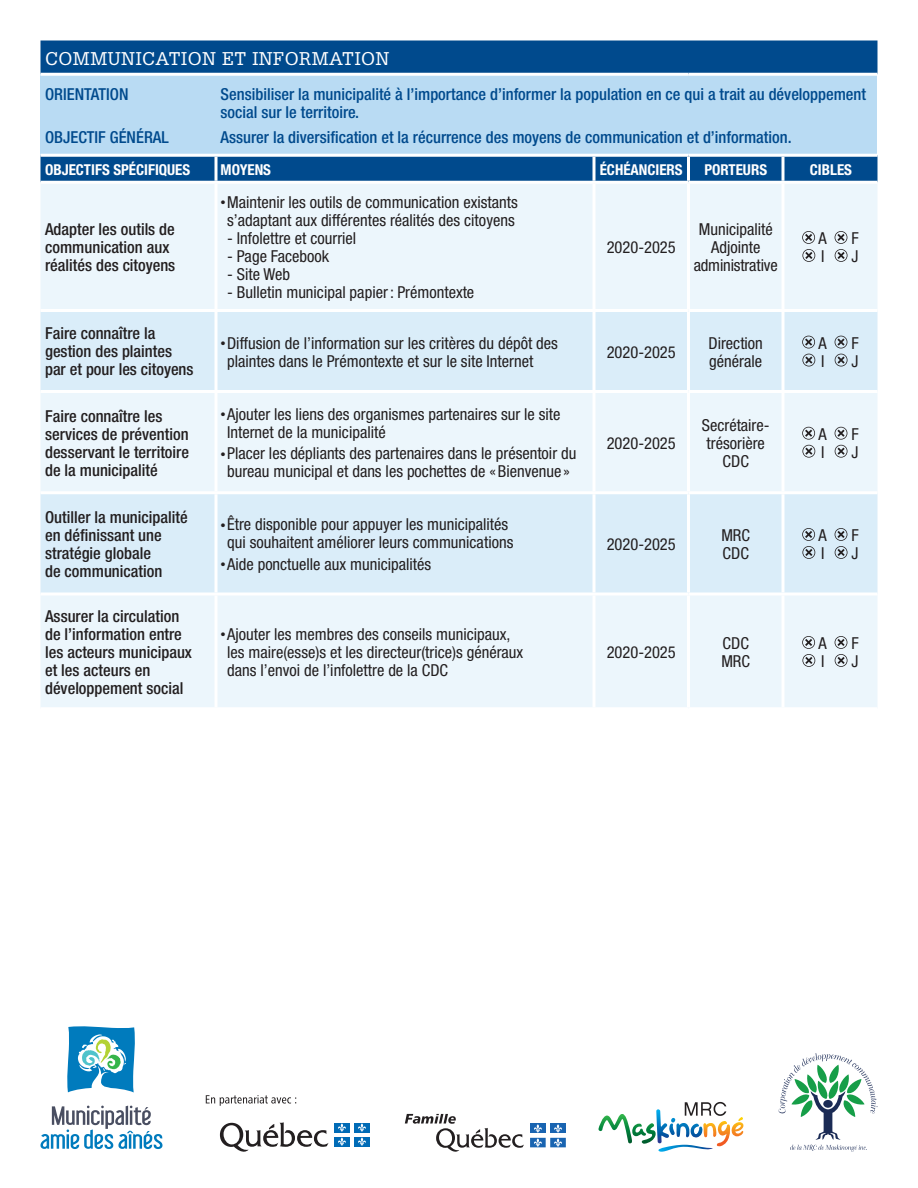
<style>
.page{position:relative;width:918px;height:1188px;background:#fff}
.page>*{position:absolute;margin:0;border:0;box-sizing:border-box;transform-origin:0 0}
.t1{font:18px "Glypha";letter-spacing:.025em;color:#fff}
.t2{font:condensed 16.5px/18px "Helvetica Neue";color:#231f20}
.t3{font:500 condensed 16.5px/18px "Helvetica Neue";color:#231f20}
.t4{font:500 condensed 16.5px/18px "Helvetica Neue";color:#004a8d}
.t5{font:700 condensed 15px "Helvetica Neue";color:#fff}
.s1{font-size:10.5px}
</style>
<div class="page">
<div style="left:40px;top:40px;width:838px;height:141px;background:#004a8d"></div>
<div style="left:40px;top:74px;width:838px;height:81px;background:#b9dbf3"></div>
<div style="left:41px;top:184px;width:836px;height:125px;background:#ecf6fc"></div>
<svg style="left:40px;top:312px;width:838px;height:280px;background:#e0f0fa"></svg>
<div style="left:41px;top:596px;width:836px;height:111px;background:#ecf6fc"></div>
<hr style="left:40px;top:73px;width:176px;height:3px;background:#fff">
<hr style="left:216px;top:73px;width:378px;height:3px;background:#fff">
<hr style="left:594px;top:73px;width:94px;height:3px;background:#fff">
<hr style="left:688px;top:73px;width:95px;height:3px;background:#fff">
<hr style="left:783px;top:73px;width:95px;height:3px;background:#fff">
<hr style="left:40px;top:154px;width:176px;height:3px;background:#fff">
<hr style="left:216px;top:154px;width:378px;height:3px;background:#fff">
<svg style="left:214px;top:157px;width:4px;height:24px"></svg>
<hr style="left:594px;top:154px;width:94px;height:3px;background:#fff">
<svg style="left:592px;top:157px;width:4px;height:24px"></svg>
<hr style="left:688px;top:154px;width:95px;height:3px;background:#fff">
<hr style="left:687px;top:157px;width:3px;height:24px;background:#fff">
<hr style="left:783px;top:154px;width:95px;height:3px;background:#fff">
<hr style="left:782px;top:157px;width:2px;height:24px;background:#fff">
<hr style="left:214px;top:184px;width:4px;height:125px;background:#fff">
<hr style="left:592px;top:184px;width:4px;height:125px;background:#fff">
<hr style="left:782px;top:184px;width:2px;height:125px;background:#fff">
<hr style="left:214px;top:312px;width:4px;height:78px;background:#f5fafd">
<hr style="left:592px;top:312px;width:4px;height:78px;background:#f5fafd">
<hr style="left:782px;top:312px;width:2px;height:78px;background:#fff">
<hr style="left:40px;top:390px;width:176px;height:3px;background:#fff">
<hr style="left:216px;top:390px;width:378px;height:3px;background:#fff">
<hr style="left:214px;top:393px;width:4px;height:98px;background:#fff">
<hr style="left:594px;top:390px;width:94px;height:3px;background:#fff">
<hr style="left:592px;top:393px;width:4px;height:98px;background:#fff">
<hr style="left:688px;top:390px;width:95px;height:3px;background:#fff">
<hr style="left:783px;top:390px;width:95px;height:3px;background:#fff">
<hr style="left:782px;top:393px;width:2px;height:98px;background:#fff">
<hr style="left:40px;top:491px;width:176px;height:3px;background:#fff">
<hr style="left:216px;top:491px;width:378px;height:3px;background:#fff">
<svg style="left:214px;top:494px;width:4px;height:98px"></svg>
<hr style="left:594px;top:491px;width:94px;height:3px;background:#fff">
<svg style="left:592px;top:494px;width:4px;height:98px"></svg>
<hr style="left:688px;top:491px;width:95px;height:3px;background:#fff">
<hr style="left:783px;top:491px;width:95px;height:3px;background:#fff">
<hr style="left:782px;top:494px;width:2px;height:98px;background:#fff">
<svg style="left:40px;top:592px;width:175px;height:1px"></svg>
<svg style="left:217px;top:592px;width:376px;height:1px"></svg>
<hr style="left:214px;top:596px;width:4px;height:111px;background:#fff">
<svg style="left:595px;top:592px;width:92px;height:1px"></svg>
<hr style="left:592px;top:596px;width:4px;height:111px;background:#fff">
<svg style="left:688px;top:592px;width:94px;height:1px"></svg>
<svg style="left:784px;top:592px;width:94px;height:1px"></svg>
<hr style="left:782px;top:596px;width:2px;height:111px;background:#fff">
<hr style="left:687px;top:184px;width:3px;height:125px;background:#fff">
<hr style="left:687px;top:312px;width:3px;height:78px;background:#fff">
<hr style="left:687px;top:393px;width:3px;height:98px;background:#fff">
<hr style="left:687px;top:494px;width:3px;height:98px;background:#fff">
<hr style="left:687px;top:596px;width:3px;height:111px;background:#fff">
<svg style="left:802px;top:231px;width:13px;height:31px"></svg>
<svg style="left:835px;top:231px;width:13px;height:31px"></svg>
<svg style="left:802px;top:336px;width:13px;height:31px"></svg>
<svg style="left:835px;top:336px;width:13px;height:31px"></svg>
<svg style="left:802px;top:427px;width:13px;height:31px"></svg>
<svg style="left:835px;top:427px;width:13px;height:31px"></svg>
<svg style="left:802px;top:528px;width:13px;height:31px"></svg>
<svg style="left:835px;top:528px;width:13px;height:31px"></svg>
<svg style="left:802px;top:636px;width:13px;height:31px"></svg>
<svg style="left:835px;top:636px;width:13px;height:31px"></svg>
<img style="left:598px;top:1102px;width:146px;height:50px">
<svg style="left:778px;top:1053px;width:100px;height:99px"></svg>
<svg style="left:405px;top:1114px;width:119px;height:38px"></svg>
<svg style="left:530px;top:1124px;width:36px;height:23px"></svg>
<svg style="left:206px;top:1095px;width:90px;height:11px"></svg>
<svg style="left:67px;top:1026px;width:68px;height:67px"></svg>
<svg style="left:41px;top:1106px;width:122px;height:43px"></svg>
<svg style="left:220px;top:1122px;width:108px;height:30px"></svg>
<div style="left:334px;top:1123px;width:16px;height:9px;background:#006bb6"></div>
<div style="left:354px;top:1123px;width:16px;height:9px;background:#006bb6"></div>
<div style="left:334px;top:1137px;width:16px;height:9px;background:#006bb6"></div>
<svg style="left:338px;top:1123px;width:8px;height:23px"></svg>
<div style="left:354px;top:1137px;width:16px;height:9px;background:#006bb6"></div>
<svg style="left:358px;top:1123px;width:8px;height:23px"></svg>
<p class="t1" style="left:45px;top:47px;width:346px">COMMUNICATION ET INFORMATION</p>
<p class="t4" style="left:45px;top:85px;width:85px">ORIENTATION</p>
<p class="t4" style="left:221px;top:85px;width:647px">Sensibiliser la municipalité à l’importance d’informer la population en ce qui a trait au développement social sur le territoire.</p>
<p class="t4" style="left:45px;top:128px;width:125px">OBJECTIF GÉNÉRAL</p>
<p class="t4" style="left:221px;top:128px;width:573px">Assurer la diversification et la récurrence des moyens de communication et d’information.</p>
<p class="t5" style="left:45px;top:160px;width:147px">OBJECTIFS SPÉCIFIQUES</p>
<p class="t5" style="left:221px;top:160px;width:52px">MOYENS</p>
<p class="t5" style="left:600px;top:160px;width:85px">ÉCHÉANCIERS</p>
<p class="t5" style="left:704px;top:160px;width:64px">PORTEURS</p>
<p class="t5" style="left:810px;top:160px;width:44px">CIBLES</p>
<p class="t3" style="left:45px;top:220px;width:132px">Adapter les outils de communication aux réalités des citoyens</p>
<p class="t2" style="left:221px;top:193px;width:299px;text-align:center"><span class="s1">•</span>Maintenir les outils de communication existants s’adaptant aux différentes réalités des citoyens</p>
<p class="t2" style="left:227px;top:229px;width:131px">- Infolettre et courriel</p>
<p class="t2" style="left:227px;top:247px;width:104px">- Page Facebook</p>
<p class="t2" style="left:227px;top:265px;width:64px">- Site Web</p>
<p class="t2" style="left:227px;top:283px;width:249px">- Bulletin municipal papier: Prémontexte</p>
<p class="t2" style="left:607px;top:238px;width:71px">2020-2025</p>
<p class="t2" style="left:694px;top:220px;width:86px;text-align:center">Municipalité<br>Adjointe administrative</p>
<p class="t2" style="left:818px;top:229px;width:10px">A</p>
<p class="t2" style="left:851px;top:229px;width:9px">F</p>
<p class="t2" style="left:821px;top:247px;width:5px">I</p>
<p class="t2" style="left:851px;top:247px;width:9px">J</p>
<p class="t3" style="left:45px;top:324px;width:150px">Faire connaître la gestion des plaintes par et pour les citoyens</p>
<p class="t2" style="left:227px;top:334px;width:332px;text-indent:-7px"><span class="s1">•</span>Diffusion de l’information sur les critères du dépôt des plaintes dans le Prémontexte et sur le site Internet</p>
<p class="t2" style="left:607px;top:343px;width:71px">2020-2025</p>
<p class="t2" style="left:709px;top:334px;width:56px">Direction générale</p>
<p class="t2" style="left:818px;top:334px;width:10px">A</p>
<p class="t2" style="left:851px;top:334px;width:9px">F</p>
<p class="t2" style="left:821px;top:352px;width:5px">I</p>
<p class="t2" style="left:851px;top:352px;width:9px">J</p>
<p class="t3" style="left:45px;top:407px;width:145px">Faire connaître les services de prévention desservant le territoire de la municipalité</p>
<p class="t2" style="left:227px;top:405px;width:335px;text-indent:-7px"><span class="s1">•</span> Ajouter les liens des organismes partenaires sur le site<br>Internet de la municipalité</p>
<p class="t2" style="left:221px;top:444px;width:357px;text-align:center"><span class="s1">•</span> Placer les dépliants des partenaires dans le présentoir du bureau municipal et dans les pochettes de «Bienvenue »</p>
<p class="t3" style="left:45px;top:508px;width:144px">Outiller la municipalité en définissant une stratégie globale<br>de communication</p>
<p class="t2" style="left:221px;top:515px;width:294px;text-align:center"><span class="s1">•</span> Être disponible pour appuyer les municipalités qui souhaitent améliorer leurs communications</p>
<p class="t2" style="left:221px;top:555px;width:212px"><span class="s1">•</span> Aide ponctuelle aux municipalités</p>
<p class="t3" style="left:45px;top:607px;width:148px">Assurer la circulation de l’information entre les acteurs municipaux et les acteurs en développement social</p>
<p class="t2" style="left:227px;top:625px;width:298px;text-indent:-7px"><span class="s1">•</span> Ajouter les membres des conseils municipaux, les maire(esse)s et les directeur(trice)s généraux dans l’envoi de l’infolettre de la CDC</p>
<p class="t2" style="left:607px;top:434px;width:71px">2020-2025</p>
<p class="t2" style="left:702px;top:416px;width:69px;text-align:center">Secrétaire&shy;trésorière<br>CDC</p>
<p class="t2" style="left:818px;top:425px;width:10px">A</p>
<p class="t2" style="left:851px;top:425px;width:9px">F</p>
<p class="t2" style="left:821px;top:443px;width:5px">I</p>
<p class="t2" style="left:851px;top:443px;width:9px">J</p>
<p class="t2" style="left:607px;top:535px;width:71px">2020-2025</p>
<p class="t2" style="left:721px;top:526px;width:30px">MRC<br>CDC</p>
<p class="t2" style="left:818px;top:526px;width:10px">A</p>
<p class="t2" style="left:851px;top:526px;width:9px">F</p>
<p class="t2" style="left:821px;top:544px;width:5px">I</p>
<p class="t2" style="left:851px;top:544px;width:9px">J</p>
<p class="t2" style="left:607px;top:643px;width:71px">2020-2025</p>
<p class="t2" style="left:721px;top:634px;width:30px">CDC<br>MRC</p>
<p class="t2" style="left:818px;top:634px;width:10px">A</p>
<p class="t2" style="left:851px;top:634px;width:9px">F</p>
<p class="t2" style="left:821px;top:652px;width:5px">I</p>
<p class="t2" style="left:851px;top:652px;width:9px">J</p>
</div>
